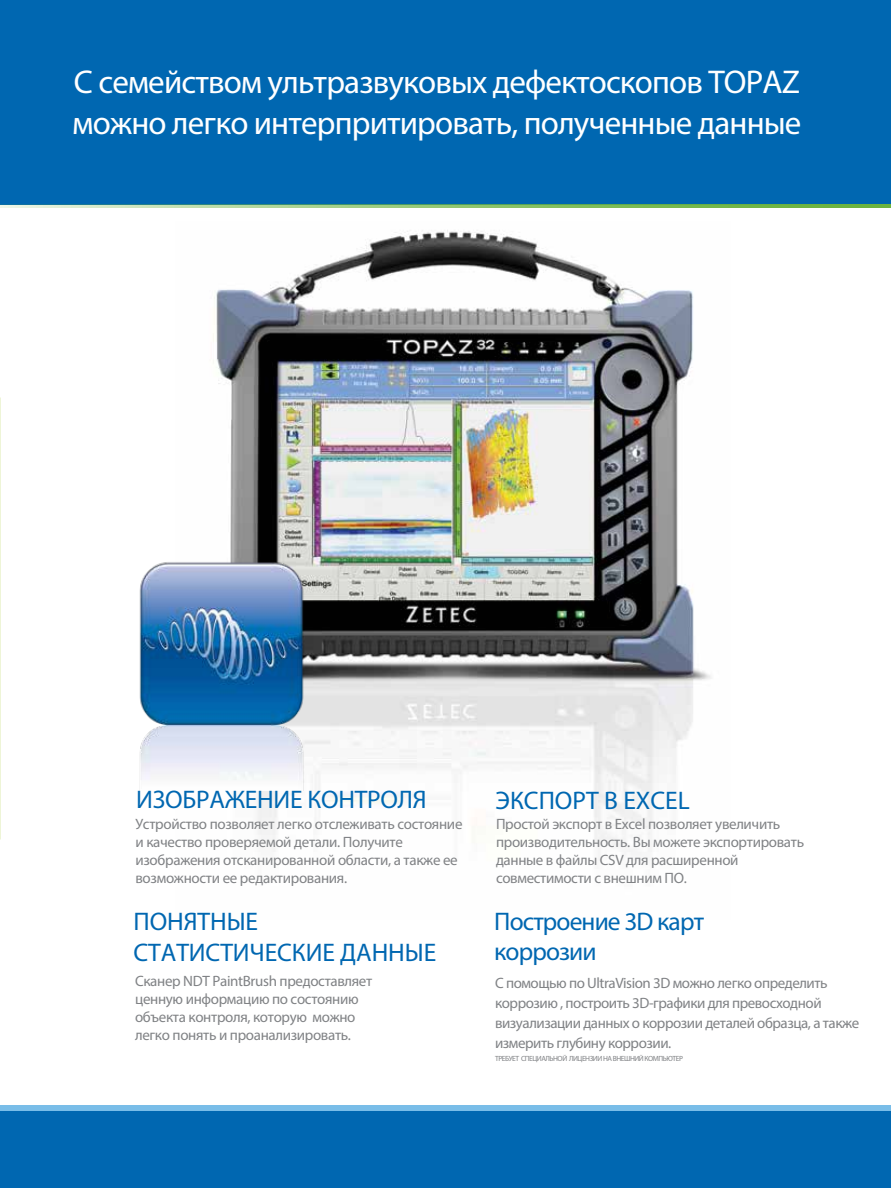
<style>
.page{position:relative;width:891px;height:1188px;background:#fff}
.page>*{position:absolute;margin:0;border:0;box-sizing:border-box;transform-origin:0 0}
.t1{font:33px/41.2px "Myriad Pro";letter-spacing:-.025em;color:#fff}
.t2{font:25.5px/30.6px "Myriad Pro";letter-spacing:-.01em;color:#0067b1}
.t3{font:25.5px/30.6px "Myriad Pro";letter-spacing:-.035em;color:#0067b1}
.t4{font:15px/18px "Myriad Pro";letter-spacing:-.02em;color:#808285}
.t5{font:7.5px "Myriad Pro";letter-spacing:-.06em;color:#808285}
</style>
<div class="page">
<img style="left:213px;top:230px;width:498px;height:622px">
<img style="left:139px;top:555px;width:171px;height:235px">
<div style="left:0;top:1111px;width:891px;height:77px;background:#0067b1"></div>
<div style="left:0;top:1105px;width:891px;height:6px;background:#79bde8"></div>
<div style="left:0;top:0;width:891px;height:205px;background:#0067b1"></div>
<hr style="left:0;top:205px;width:891px;height:3px;background:#6cb33f">
<h1 class="t1" style="left:73px;top:60px;width:730px">С семейством ультразвуковых дефектоскопов TOPAZ можно легко интерпритировать, полученные данные</h1>
<h2 class="t2" style="left:136px;top:784px;width:292px">ИЗОБРАЖЕНИЕ КОНТРОЛЯ</h2>
<p class="t4" style="left:135px;top:815px;width:329px">Устройство позволяет легко отслеживать состояние и качество проверяемой детали. Получите изображения отсканированной области, а также ее возможности ее редактирования.</p>
<h2 class="t2" style="left:134px;top:906px;width:304px">ПОНЯТНЫЕ<br>СТАТИСТИЧЕСКИЕ ДАННЫЕ</h2>
<p class="t4" style="left:135px;top:972px;width:239px">Сканер NDT PaintBrush предоставляет ценную информацию по состоянию объекта контроля, которую можно легко понять и проанализировать.</p>
<h2 class="t2" style="left:496px;top:785px;width:196px">ЭКСПОРТ В EXCEL</h2>
<p class="t4" style="left:496px;top:815px;width:310px">Простой экспорт в Excel позволяет увеличить производительность. Вы можете экспортировать данные в файлы CSV для расширенной совместимости с внешним ПО.</p>
<h2 class="t3" style="left:494px;top:905px;width:211px">Построение 3D карт коррозии</h2>
<p class="t4" style="left:495px;top:973px;width:366px;line-height:19.8px">С помощью по UltraVision 3D можно легко определить коррозию , построить 3D-графики для превосходной визуализации данных о коррозии деталей образца, а также измерить глубину коррозии.</p>
<p class="t5" style="left:495px;top:1054px;width:189px">ТРЕБУЕТ СПЕЦИАЛЬНОЙ ЛИЦЕНЗИИ НА ВНЕШНИЙ КОМПЬЮТЕР</p>
</div>
